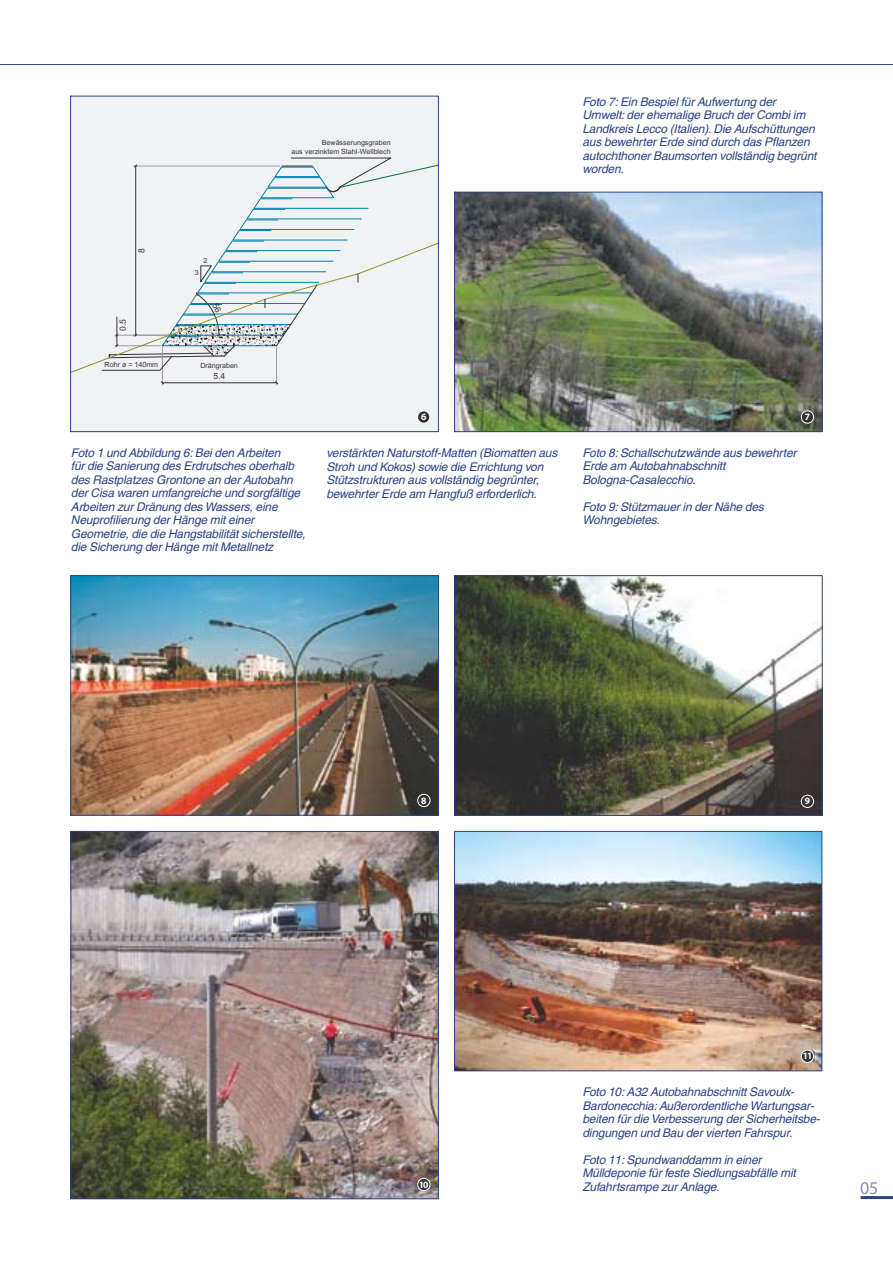
<style>
.page{position:relative;width:893px;height:1263px;background:#fff}
.page>*{position:absolute;margin:0;border:0;box-sizing:border-box;transform-origin:0 0}
.t1{font:18px "Myriad";color:#888bbb}
.t2{font:italic 12px/13.5px "Helvetica";letter-spacing:-.015em;color:#2a4387}
.t3{font:9.75px "Myriad Headline";color:#fff}
.t4{font:8.55px "Arial";color:#323235}
.t5{font:7.05px/8.9px "Arial";color:#323235;text-align:right}
</style>
<div class="page">
<hr style="left:0;top:64px;width:893px;height:1px;background:#2a4387">
<hr style="left:861px;top:1196px;width:32px;height:3px;background:#2a4387">
<img style="left:456px;top:577px;width:364px;height:237px">
<div style="left:454px;top:575px;width:368px;height:241px;border:1px solid #2a4387"></div>
<img style="left:73px;top:577px;width:364px;height:236px">
<div style="left:71px;top:575px;width:368px;height:240px;border:1px solid #2a4387"></div>
<img style="left:456px;top:194px;width:364px;height:236px">
<div style="left:454px;top:192px;width:368px;height:240px;border:1px solid #2a4387"></div>
<img style="left:456px;top:833px;width:364px;height:236px">
<div style="left:454px;top:831px;width:368px;height:240px;border:1px solid #2a4387"></div>
<div style="left:71px;top:96px;width:367px;height:336px;background:#f1f2f3"></div>
<svg style="left:72px;top:360px;width:206px;height:24px"></svg>
<div style="left:70px;top:96px;width:369px;height:336px;border:1px solid #2a4387"></div>
<img style="left:73px;top:833px;width:364px;height:364px">
<div style="left:71px;top:831px;width:368px;height:368px;border:1px solid #2a4387"></div>
<div style="left:417px;top:411px;width:13px;height:12px;background:#323235;border-radius:50%"></div>
<div style="left:417px;top:411px;width:13px;height:12px;border:1px solid #fff;border-radius:50%"></div>
<div style="left:801px;top:411px;width:13px;height:12px;background:#323235;border-radius:50%"></div>
<div style="left:801px;top:411px;width:13px;height:12px;border:1px solid #fff;border-radius:50%"></div>
<div style="left:801px;top:795px;width:13px;height:12px;background:#323235;border-radius:50%"></div>
<div style="left:801px;top:795px;width:13px;height:13px;border:1px solid #fff;border-radius:50%"></div>
<div style="left:418px;top:794px;width:12px;height:13px;background:#323235;border-radius:50%"></div>
<div style="left:417px;top:794px;width:13px;height:13px;border:1px solid #fff;border-radius:50%"></div>
<div style="left:418px;top:1178px;width:12px;height:13px;background:#323235;border-radius:50%"></div>
<div style="left:417px;top:1178px;width:13px;height:13px;border:1px solid #fff;border-radius:50%"></div>
<div style="left:801px;top:1050px;width:13px;height:12px;background:#323235;border-radius:50%"></div>
<div style="left:801px;top:1050px;width:13px;height:13px;border:1px solid #fff;border-radius:50%"></div>
<svg style="left:101px;top:134px;width:337px;height:237px"></svg>
<p class="t4" style="left:137px;top:253px;width:6px;rotate:-90deg">8</p>
<p class="t4" style="left:118px;top:331px;width:13px;rotate:-90deg">0.5</p>
<p class="t5" style="left:204px;top:257px;width:5px">2</p>
<p class="t5" style="left:195px;top:268px;width:5px">3</p>
<p class="t5" style="left:105px;top:360px;width:55px">Rohr ø = 140mm</p>
<p class="t5" style="left:200px;top:361px;width:39px">Drängraben</p>
<p class="t4" style="left:214px;top:371px;width:13px">5.4</p>
<p class="t5" style="left:291px;top:139px;width:101px">Bewässerungsgraben<br>aus verzinktem Stahl-Wellblech</p>
<p class="t2" style="left:582px;top:95px;width:236px">Foto 7: Ein Bespiel für Aufwertung der Umwelt: der ehemalige Bruch der Combi im Landkreis Lecco (Italien). Die Aufschüttungen aus bewehrter Erde sind durch das Pflanzen autochthoner Baumsorten vollständig begrünt worden.</p>
<p class="t3" style="left:421px;top:412px;width:7px">6</p>
<p class="t3" style="left:805px;top:412px;width:7px">7</p>
<p class="t2" style="left:71px;top:446px;width:236px">Foto 1 und Abbildung 6: Bei den Arbeiten<br>für die Sanierung des Erdrutsches oberhalb des Rastplatzes Grontone an der Autobahn der Cisa waren umfangreiche und sorgfältige Arbeiten zur Dränung des Wassers, eine Neuprofilierung der Hänge mit einer Geometrie, die die Hangstabilität sicherstellte, die Sicherung der Hänge mit Metallnetz</p>
<p class="t2" style="left:326px;top:446px;width:233px">verstärkten Naturstoff-Matten (Biomatten aus Stroh und Kokos) sowie die Errichtung von Stützstrukturen aus vollständig begrünter, bewehrter Erde am Hangfuß erforderlich.</p>
<p class="t2" style="left:582px;top:446px;width:216px">Foto 8: Schallschutzwände aus bewehrter<br>Erde am Autobahnabschnitt<br>Bologna-Casalecchio.</p>
<p class="t2" style="left:582px;top:500px;width:183px">Foto 9: Stützmauer in der Nähe des<br>Wohngebietes.</p>
<p class="t3" style="left:421px;top:795px;width:7px">8</p>
<p class="t3" style="left:805px;top:796px;width:7px">9</p>
<p class="t3" style="left:419px;top:1179px;width:11px">10</p>
<p class="t3" style="left:803px;top:1051px;width:11px">11</p>
<p class="t2" style="left:582px;top:1085px;width:238px">Foto 10: A32 Autobahnabschnitt Savoulx-Bardonecchia: Außerordentliche Wartungsar&shy;beiten für die Verbesserung der Sicherheitsbe&shy;dingungen und Bau der vierten Fahrspur.</p>
<p class="t2" style="left:582px;top:1153px;width:215px">Foto 11: Spundwanddamm in einer<br>Mülldeponie für feste Siedlungsabfälle mit<br>Zufahrtsrampe zur Anlage.</p>
<h1 class="t1" style="left:860px;top:1179px;width:20px">05</h1>
</div>
